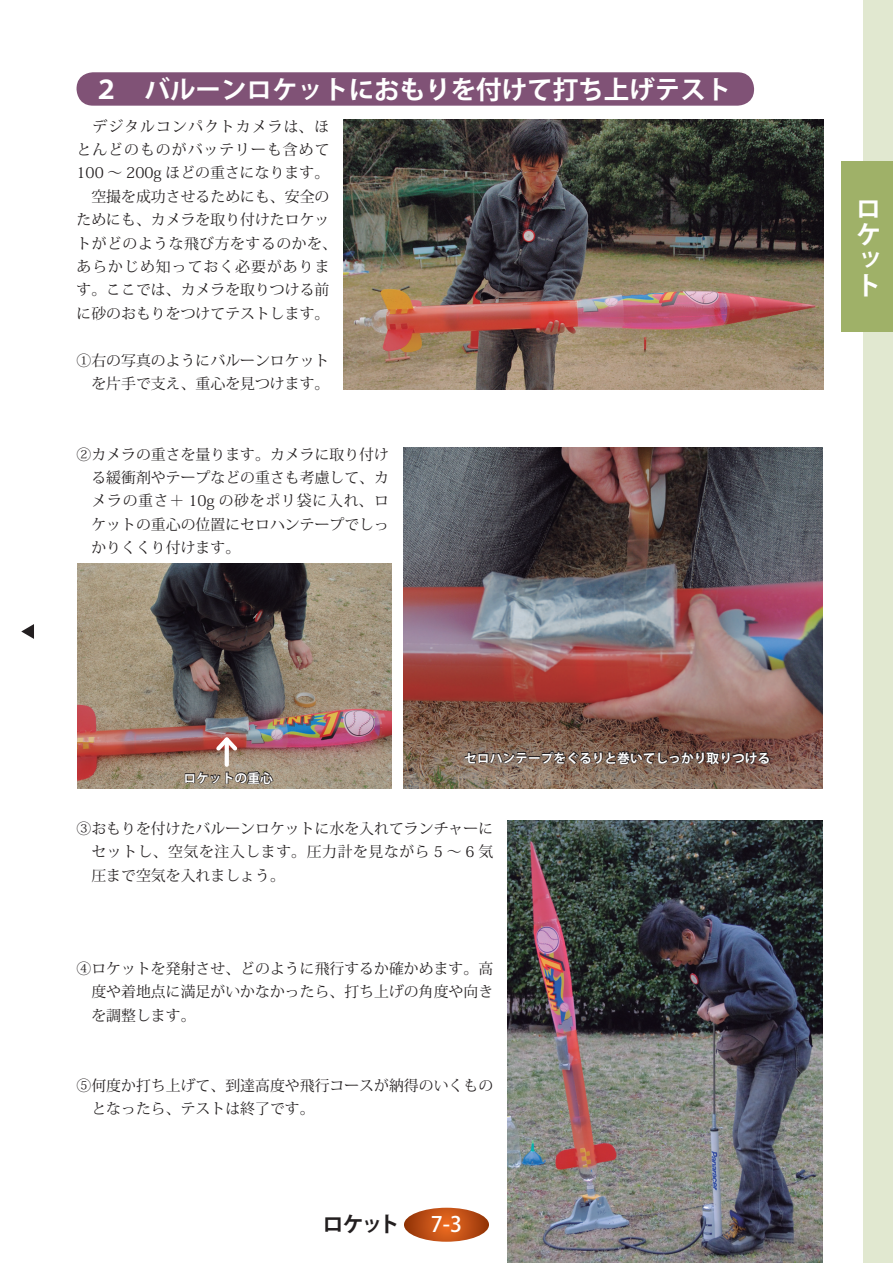
<style>
.page{position:relative;width:893px;height:1263px;background:#fff}
.page>*{position:absolute;margin:0;border:0;box-sizing:border-box;transform-origin:0 0}
.t1{font:700 25.5px/25.5px "Koz Go Std";color:#fff;text-align:justify}
.t2{font:700 21.3px "Koz Go Std";color:#231f20}
.t3{font:500 21.3px "Koz Go Std";color:#fff}
.t4{font:14.85px/23.4px "Koz Min Std";color:#231f20;text-align:justify}
.t5{font:700 12.75px "Koz Go Std";color:#fff}
</style>
<div class="page">
<div style="left:863px;top:0;width:30px;height:1263px;background:#e1e8d0"></div>
<svg style="left:404px;top:1208px;width:85px;height:34px;background:#c15218"></svg>
<div style="left:842px;top:162px;width:51px;height:170px;background:#9fb168"></div>
<svg style="left:21px;top:624px;width:13px;height:15px"></svg>
<img style="left:343px;top:119px;width:480px;height:271px">
<img style="left:78px;top:563px;width:313px;height:225px">
<img style="left:404px;top:448px;width:418px;height:340px">
<img style="left:507px;top:821px;width:315px;height:442px">
<div style="left:77px;top:72px;width:677px;height:34px;background:#805276;border-radius:16px"></div>
<svg style="left:225px;top:754px;width:4px;height:11px"></svg>
<svg style="left:212px;top:733px;width:29px;height:21px"></svg>
<svg style="left:184px;top:770px;width:90px;height:15px"></svg>
<svg style="left:463px;top:729px;width:307px;height:36px;background:#6a4e42"></svg>
<h1 class="t1" style="left:94px;top:79px;width:639px">２　バルーンロケットにおもりを付けて打ち上げテスト</h1>
<p class="t4" style="left:76px;top:115px;width:262px;text-align:left">　デジタルコンパクトカメラは、ほとんどのものがバッテリーも含めて<br>100 ～ 200g ほどの重さになります。　空撮を成功させるためにも、安全のためにも、カメラを取り付けたロケットがどのような飛び方をするのかを、あらかじめ知っておく必要があります。ここでは、カメラを取りつける前に砂のおもりをつけてテストします。</p>
<p class="t4" style="left:76px;top:348px;width:254px;text-align:right">①右の写真のようにバルーンロケットを片手で支え、重心を見つけます。</p>
<p class="t4" style="left:91px;top:442px;width:299px;text-indent:-15px">②カメラの重さを量ります。カメラに取り付ける緩衝剤やテープなどの重さも考慮して、カメラの重さ＋ 10g の砂をポリ袋に入れ、ロケットの重心の位置にセロハンテープでしっかりくくり付けます。</p>
<p class="t5" style="left:184px;top:770px;width:91px">ロケットの重心</p>
<p class="t5" style="left:464px;top:750px;width:308px">セロハンテープをぐるりと巻いてしっかり取りつける</p>
<p class="t4" style="left:91px;top:817px;width:403px;text-indent:-15px">③おもりを付けたバルーンロケットに水を入れてランチャーにセットし、空気を注入します。圧力計を見ながら 5 ～ 6 気圧まで空気を入れましょう。</p>
<p class="t4" style="left:91px;top:957px;width:403px;text-indent:-15px">④ロケットを発射させ、どのように飛行するか確かめます。高度や着地点に満足がいかなかったら、打ち上げの角度や向きを調整します。</p>
<p class="t4" style="left:91px;top:1074px;width:403px;text-indent:-15px">⑤何度か打ち上げて、到達高度や飛行コースが納得のいくものとなったら、テストは終了です。</p>
<h2 class="t2" style="left:322px;top:1210px;width:79px">ロケット</h2>
<h2 class="t3" style="left:431px;top:1211px;width:33px">7-3</h2>
<h1 class="t1" style="left:856px;top:198px;width:25px">ロケット</h1>
</div>
